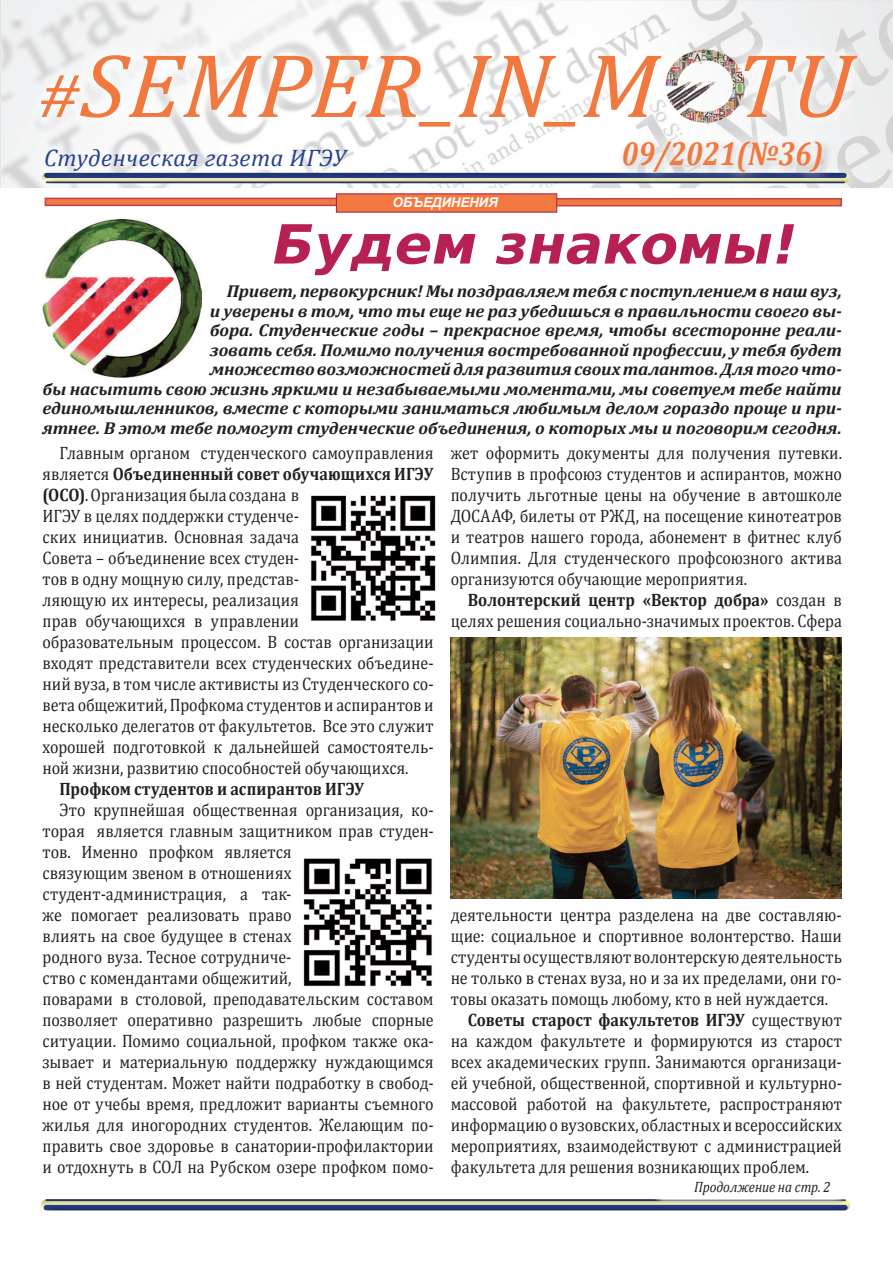
<style>
.page{position:relative;width:893px;height:1263px;background:#fff}
.page>*{position:absolute;margin:0;border:0;box-sizing:border-box;transform-origin:0 0}
.t1{font:italic 91.5px "Cambria";letter-spacing:.01em;color:#f1793f}
.t2{font:italic 700 54px "DejaVu Sans Condensed";letter-spacing:-.005em;color:#b72151;scale:1.14 1}
.t3{font:italic 700 33.3px "Cambria";color:#f1793f;scale:.88 1}
.t4{font:italic 24px "Cambria";letter-spacing:.02em;color:#253f8e}
.t5{font:18px/21px "Cambria";color:#231f20;scale:.89 1}
.t6{font:700 18px "Cambria";letter-spacing:.005em;color:#231f20;scale:.89 1}
.t7{font:italic 700 17.25px/19.5px "Cambria";letter-spacing:-.01em;color:#231f20;text-align:right;scale:1.04 1}
.t8{font:italic 15px "Cambria";letter-spacing:-.005em;color:#231f20;scale:.89 1}
.t9{font:italic 700 13.5px "Arial";letter-spacing:-.02em;color:#fefbfc}
.s1{font-size:62.25px}
.s2{font-size:82.35px}
.s3{font-weight:700}
.s4{font-weight:400}
</style>
<div class="page">
<img style="left:0;top:0;width:893px;height:130px">
<div style="left:0;top:130px;width:891px;height:96px;background:#231f20;opacity:.5"></div>
<svg style="left:24px;top:38px;width:869px;height:160px"></svg>
<svg style="left:33px;top:137px;width:389px;height:63px"></svg>
<svg style="left:606px;top:124px;width:287px;height:87px"></svg>
<div style="left:0;top:1154px;width:893px;height:102px;background:#231f20;opacity:.5"></div>
<img style="left:664px;top:42px;width:82px;height:85px">
<svg style="left:557px;top:198px;width:285px;height:8px;background:#de6843"></svg>
<svg style="left:45px;top:198px;width:291px;height:8px;background:#de6843"></svg>
<div style="left:336px;top:193px;width:221px;height:20px;background:#f1793f;border:1px solid #a81f4a"></div>
<svg style="left:649px;top:1174px;width:203px;height:29px"></svg>
<img style="left:310px;top:495px;width:126px;height:126px">
<img style="left:303px;top:858px;width:129px;height:129px">
<img style="left:451px;top:638px;width:391px;height:261px">
<img style="left:43px;top:219px;width:158px;height:159px">
<h1 class="t1" style="left:37px;top:21px;width:815px"><span class="s1">#</span>SEMPER<span class="s2">_</span>IN<span class="s2">_</span>M TU</h1>
<h3 class="t4" style="left:44px;top:141px;width:303px">Студенческая газета ИГЭУ</h3>
<h3 class="t3" style="left:622px;top:130px;width:231px">09/2021(№36)</h3>
<p class="t9" style="left:392px;top:193px;width:107px">ОБЪЕДИНЕНИЯ</p>
<h2 class="t2" style="left:273px;top:203px;width:462px">Будем знакомы!</h2>
<p class="t7" style="left:43px;top:281px;width:770px">Привет, первокурсник! Мы поздравляем тебя с поступлением в наш вуз,<br>и уверены в том, что ты еще не раз убедишься в правильности своего вы-<br>бора. Студенческие годы – прекрасное время, чтобы всесторонне реали-<br>зовать себя. Помимо получения востребованной профессии, у тебя будет<br>множество возможностей для развития своих талантов. Для того что-<br>бы насытить свою жизнь яркими и незабываемыми моментами, мы советуем тебе найти единомышленников, вместе с которыми заниматься любимым делом гораздо проще и при&shy;ятнее. В этом тебе помогут студенческие объединения, о которых мы и поговорим сегодня.</p>
<p class="t5" style="left:43px;top:442px;width:441px;text-indent:17px">Главным органом студенческого самоуправления является <span class="s3">Объединенный совет обучающихся ИГЭУ (ОСО)</span>. Организация была создана в<br>ИГЭУ в целях поддержки студенче-<br>ских инициатив. Основная задача<br>Совета – объединение всех студен-<br>тов в одну мощную силу, представ-<br>ляющую их интересы, реализация<br>прав обучающихся в управлении образовательным процессом. В состав организации входят представители всех студенческих объедине&shy;ний вуза, в том числе активисты из Студенческого со&shy;вета общежитий, Профкома студентов и аспирантов и несколько делегатов от факультетов. Все это служит хорошей подготовкой к дальнейшей самостоятель&shy;ной жизни, развитию способностей обучающихся.</p>
<p class="t6" style="left:60px;top:776px;width:344px">Профком студентов и аспирантов ИГЭУ</p>
<p class="t5" style="left:43px;top:799px;width:441px;text-indent:17px">Это крупнейшая общественная организация, ко&shy;торая является главным защитником прав студен&shy;тов. Именно профком является<br>связующим звеном в отношениях студент-администрация, а так-<br>же помогает реализовать право<br>влиять на свое будущее в стенах<br>родного вуза. Тесное сотрудниче-<br>ство с комендантами общежитий,<br>поварами в столовой, преподавательским составом позволяет оперативно разрешить любые спорные ситуации. Помимо социальной, профком также ока&shy;зывает и материальную поддержку нуждающимся в ней студентам. Может найти подработку в свобод&shy;ное от учебы время, предложит варианты съемного жилья для иногородних студентов. Желающим по&shy;править свое здоровье в санатории-профилактории и отдохнуть в СОЛ на Рубском озере профком помо-</p>
<p class="t5" style="left:451px;top:442px;width:441px;text-align:justify">жет оформить документы для получения путевки.<br>Вступив в профсоюз студентов и аспирантов, можно получить льготные цены на обучение в автошколе ДОСААФ, билеты от РЖД, на посещение кинотеатров и театров нашего города, абонемент в фитнес клуб Олимпия. Для студенческого профсоюзного актива организуются обучающие мероприятия.</p>
<p class="t5" style="left:451px;top:589px;width:441px;text-align:right"><span class="s3">Волонтерский центр «Вектор добра»</span> создан в целях решения социально-значимых проектов. Сфера</p>
<p class="t5" style="left:451px;top:904px;width:441px">деятельности центра разделена на две составляю-</p>
<p class="t5" style="left:451px;top:925px;width:441px">щие: социальное и спортивное волонтерство. Наши</p>
<p class="t5" style="left:451px;top:946px;width:441px">студенты осуществляют волонтерскую деятельность</p>
<p class="t5" style="left:451px;top:967px;width:441px">не только в стенах вуза, но и за их пределами, они го-</p>
<p class="t5" style="left:451px;top:988px;width:426px">товы оказать помощь любому, кто в ней нуждается.</p>
<p class="t6" style="left:468px;top:1007px;width:422px">Советы старост факультетов ИГЭУ <span class="s4">существуют</span></p>
<p class="t5" style="left:451px;top:1030px;width:441px">на каждом факультете и формируются из старост</p>
<p class="t5" style="left:451px;top:1051px;width:441px">всех академических групп. Занимаются организаци-</p>
<p class="t5" style="left:451px;top:1072px;width:441px">ей учебной, общественной, спортивной и культурно-</p>
<p class="t5" style="left:451px;top:1093px;width:441px">массовой работой на факультете, распространяют</p>
<p class="t5" style="left:451px;top:1114px;width:441px">информацию о вузовских, областных и всероссийских</p>
<p class="t5" style="left:451px;top:1135px;width:441px">мероприятиях, взаимодействуют с администрацией</p>
<p class="t5" style="left:451px;top:1156px;width:404px">факультета для решения возникающих проблем.</p>
<p class="t8" style="left:694px;top:1176px;width:155px">Продолжение на стр. 2</p>
</div>
